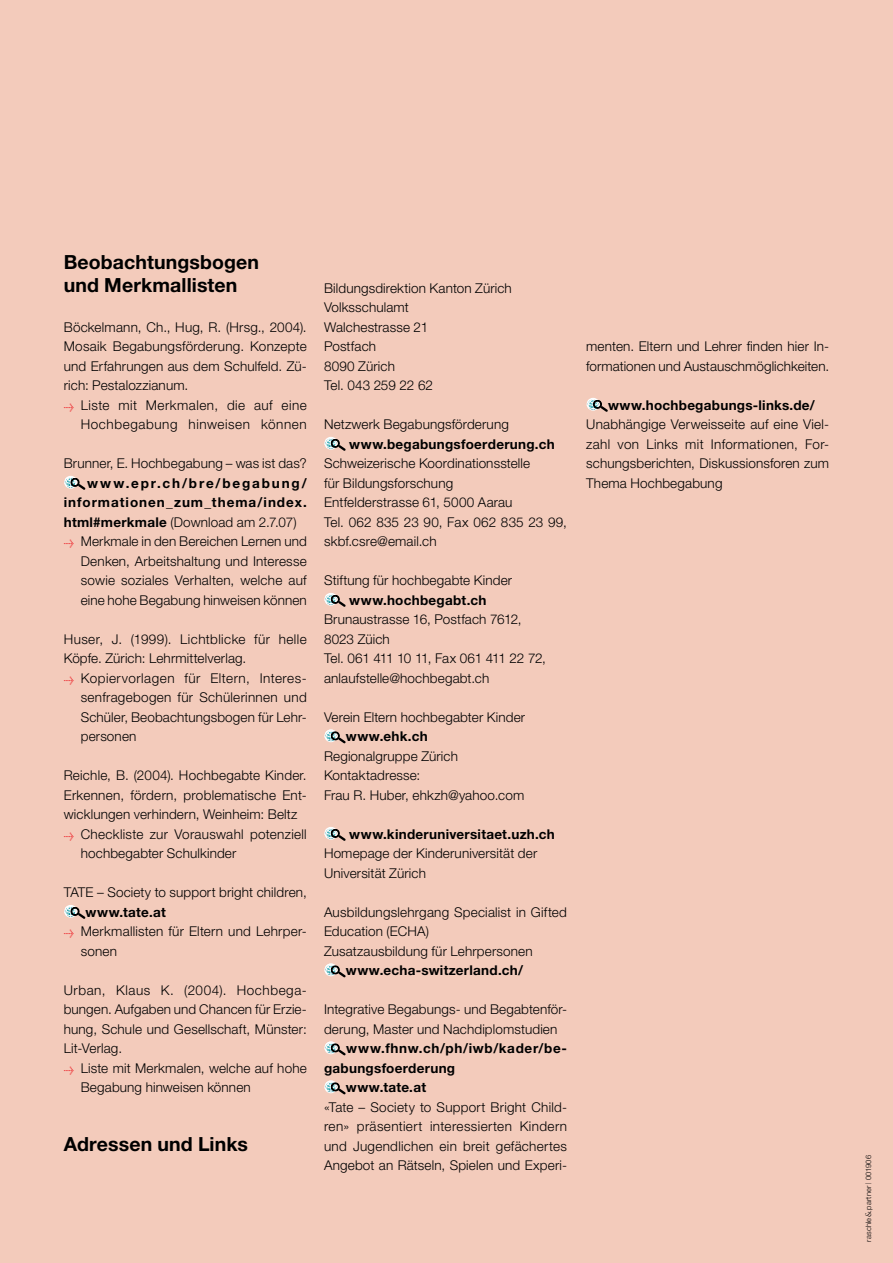
<style>
.page{position:relative;width:893px;height:1263px;background:#f3cbbb}
.page>*{position:absolute;margin:0;border:0;box-sizing:border-box;transform-origin:0 0}
.t1{font:700 19.5px/22.5px "Helvetica Neue LT Std";letter-spacing:.005em;color:#000}
.t2{font:300 13.5px/19.5px "Helvetica Neue LT Std";letter-spacing:.01em;color:#000}
.t3{font:700 13.5px "Helvetica Neue LT Std";letter-spacing:.02em;color:#000}
.t4{font:300 13.5px "Helvetica Neue LT Std";letter-spacing:.035em;color:#000}
.t5{font:300 13.5px "Helvetica Neue LT Std";letter-spacing:.04em;color:#000}
.t6{font:700 13.5px "Helvetica Neue LT Std";letter-spacing:.07em;color:#000}
.t7{font:700 13.5px "Helvetica Neue LT Std";letter-spacing:.05em;color:#000}
.t8{font:300 13.5px "Helvetica Neue LT Std";letter-spacing:.045em;color:#000}
.t9{font:700 13.5px "Helvetica Neue LT Std";letter-spacing:.14em;color:#000}
.t10{font:300 7.5px "Helvetica Neue LT Std";letter-spacing:.025em;color:#000}
.s1{font-family:"Meta Plus";font-weight:500;font-size:8.25px;color:#ed1d24}
.s2{font-weight:700}
.s3{font-family:"Trajan";font-weight:400}
.s4{font-size:6px}
</style>
<div class="page">
<svg style="left:65px;top:476px;width:20px;height:14px"></svg>
<svg style="left:65px;top:905px;width:20px;height:14px"></svg>
<svg style="left:325px;top:437px;width:21px;height:14px"></svg>
<svg style="left:325px;top:593px;width:21px;height:14px"></svg>
<svg style="left:325px;top:730px;width:21px;height:13px"></svg>
<svg style="left:325px;top:827px;width:21px;height:14px"></svg>
<svg style="left:325px;top:964px;width:21px;height:13px"></svg>
<svg style="left:325px;top:1042px;width:21px;height:13px"></svg>
<svg style="left:325px;top:1081px;width:21px;height:13px"></svg>
<svg style="left:587px;top:398px;width:21px;height:14px"></svg>
<h1 class="t1" style="left:64px;top:250px;width:197px">Beobachtungsbogen und Merkmallisten</h1>
<p class="t2" style="left:64px;top:317px;width:244px">Böckelmann, Ch., Hug, R. (Hrsg., 2004).</p>
<p class="t2" style="left:64px;top:336px;width:244px">Mosaik Begabungsförderung. Konzepte</p>
<p class="t2" style="left:64px;top:356px;width:244px">und Erfahrungen aus dem Schulfeld. Zü-</p>
<p class="t2" style="left:64px;top:375px;width:126px">rich: Pestalozzianum.</p>
<p class="t4" style="left:64px;top:396px;width:244px"><span class="s1">&gt;</span> Liste mit Merkmalen, die auf eine</p>
<p class="t8" style="left:81px;top:416px;width:227px">Hochbegabung hinweisen können</p>
<p class="t2" style="left:64px;top:453px;width:244px">Brunner, E. Hochbegabung – was ist das?</p>
<p class="t9" style="left:87px;top:474px;width:221px">www.epr.ch/bre/begabung/</p>
<p class="t6" style="left:64px;top:494px;width:244px">informationen_zum_thema/index.</p>
<p class="t2" style="left:64px;top:512px;width:234px"><span class="s2">html#merkmale</span> (Download am 2.7.07)</p>
<p class="t2" style="left:64px;top:531px;width:244px"><span class="s1">&gt;</span> Merkmale in den Bereichen Lernen und</p>
<p class="t2" style="left:81px;top:551px;width:227px">Denken, Arbeitshaltung und Interesse</p>
<p class="t2" style="left:81px;top:570px;width:227px">sowie soziales Verhalten, welche auf</p>
<p class="t2" style="left:81px;top:590px;width:227px">eine hohe Begabung hinweisen können</p>
<p class="t4" style="left:64px;top:630px;width:244px">Huser, J. (1999). Lichtblicke für helle</p>
<p class="t2" style="left:64px;top:648px;width:184px">Köpfe. Zürich: Lehrmittelverlag.</p>
<p class="t5" style="left:64px;top:669px;width:244px"><span class="s1">&gt;</span> Kopiervorlagen für Eltern, Interes-</p>
<p class="t2" style="left:81px;top:687px;width:227px">senfragebogen für Schülerinnen und</p>
<p class="t2" style="left:81px;top:707px;width:227px">Schüler, Beobachtungsbogen für Lehr-</p>
<p class="t2" style="left:81px;top:726px;width:57px">personen</p>
<p class="t2" style="left:64px;top:765px;width:244px">Reichle, B. (2004). Hochbegabte Kinder.</p>
<p class="t2" style="left:64px;top:785px;width:244px">Erkennen, fördern, problematische Ent-</p>
<p class="t2" style="left:64px;top:804px;width:235px">wicklungen verhindern, Weinheim: Beltz</p>
<p class="t2" style="left:64px;top:824px;width:244px"><span class="s1">&gt;</span> Checkliste zur Vorauswahl potenziell</p>
<p class="t2" style="left:81px;top:843px;width:157px">hochbegabter Schulkinder</p>
<p class="t2" style="left:64px;top:882px;width:244px">TATE – Society to support bright children,</p>
<p class="t3" style="left:86px;top:903px;width:82px">www.tate.at</p>
<p class="t2" style="left:64px;top:921px;width:244px"><span class="s1">&gt;</span> Merkmallisten für Eltern und Lehrper-</p>
<p class="t2" style="left:81px;top:941px;width:38px">sonen</p>
<p class="t5" style="left:64px;top:981px;width:244px">Urban, Klaus K. (2004). Hochbega-</p>
<p class="t2" style="left:64px;top:999px;width:244px">bungen. Aufgaben und Chancen für Erzie-</p>
<p class="t2" style="left:64px;top:1019px;width:244px">hung, Schule und Gesellschaft, Münster:</p>
<p class="t2" style="left:64px;top:1038px;width:60px">Lit-Verlag.</p>
<p class="t2" style="left:64px;top:1058px;width:244px"><span class="s1">&gt;</span> Liste mit Merkmalen, welche auf hohe</p>
<p class="t2" style="left:81px;top:1077px;width:172px">Begabung hinweisen können</p>
<h1 class="t1" style="left:64px;top:1132px;width:186px">Adressen und Links</h1>
<p class="t2" style="left:324px;top:278px;width:189px">Bildungsdirektion Kanton Zürich<br>Volksschulamt<br>Walchestrasse 21<br>Postfach<br>8090 Zürich<br>Tel. 043 259 22 62</p>
<p class="t2" style="left:324px;top:414px;width:186px">Netzwerk Begabungsförderung</p>
<p class="t3" style="left:349px;top:435px;width:207px">www.begabungsfoerderung.ch</p>
<p class="t2" style="left:324px;top:453px;width:244px">Schweizerische Koordinationsstelle<br>für Bildungsforschung<br>Entfelderstrasse 61, 5000 Aarau<br>Tel. 062 835 23 90, Fax 062 835 23 99, skbf.csre@email.ch</p>
<p class="t2" style="left:324px;top:570px;width:190px">Stiftung für hochbegabte Kinder</p>
<p class="t3" style="left:349px;top:591px;width:139px">www.hochbegabt.ch</p>
<p class="t2" style="left:324px;top:609px;width:223px">Brunaustrasse 16, Postfach 7612,<br>8023 Züich<br>Tel. 061 411 10 11, Fax 061 411 22 72, anlaufstelle@hochbegabt.ch</p>
<p class="t2" style="left:324px;top:707px;width:203px">Verein Eltern hochbegabter Kinder</p>
<p class="t3" style="left:346px;top:728px;width:83px">www.ehk.ch</p>
<p class="t2" style="left:324px;top:746px;width:202px">Regionalgruppe Zürich<br>Kontaktadresse:<br>Frau R. Huber, ehkzh@yahoo.com</p>
<p class="t3" style="left:349px;top:825px;width:207px">www.kinderuniversitaet.uzh.ch</p>
<p class="t2" style="left:324px;top:843px;width:215px">Homepage der Kinderuniversität der<br>Universität Zürich</p>
<p class="t2" style="left:324px;top:902px;width:244px">Ausbildungslehrgang Specialist in Gifted<br>Education (ECHA)<br>Zusatzausbildung für Lehrpersonen</p>
<p class="t3" style="left:346px;top:962px;width:179px">www.echa-switzerland.ch/</p>
<p class="t2" style="left:324px;top:999px;width:244px">Integrative Begabungs- und Begabtenför&shy;derung, Master und Nachdiplomstudien</p>
<p class="t7" style="left:346px;top:1040px;width:222px">www.fhnw.ch/ph/iwb/kader/be-</p>
<p class="t3" style="left:324px;top:1059px;width:133px">gabungsfoerderung</p>
<p class="t3" style="left:346px;top:1079px;width:82px">www.tate.at</p>
<p class="t2" style="left:324px;top:1097px;width:244px;text-align:justify">«Tate – Society to Support Bright Child&shy;ren» präsentiert interessierten Kindern und Jugendlichen ein breit gefächertes Angebot an Rätseln, Spielen und Experi-</p>
<p class="t2" style="left:586px;top:336px;width:244px">menten. Eltern und Lehrer finden hier In&shy;formationen und Austauschmöglichkeiten.</p>
<p class="t3" style="left:608px;top:396px;width:208px">www.hochbegabungs-links.de/</p>
<p class="t2" style="left:586px;top:414px;width:244px;text-align:justify">Unabhängige Verweisseite auf eine Viel&shy;zahl von Links mit Informationen, For&shy;schungsberichten, Diskussionsforen zum Thema Hochbegabung</p>
<p class="t10" style="left:864px;top:1242px;width:88px;rotate:-90deg">raschle<span class="s3">&amp;</span>partner <span class="s4">|</span> 001906</p>
</div>
